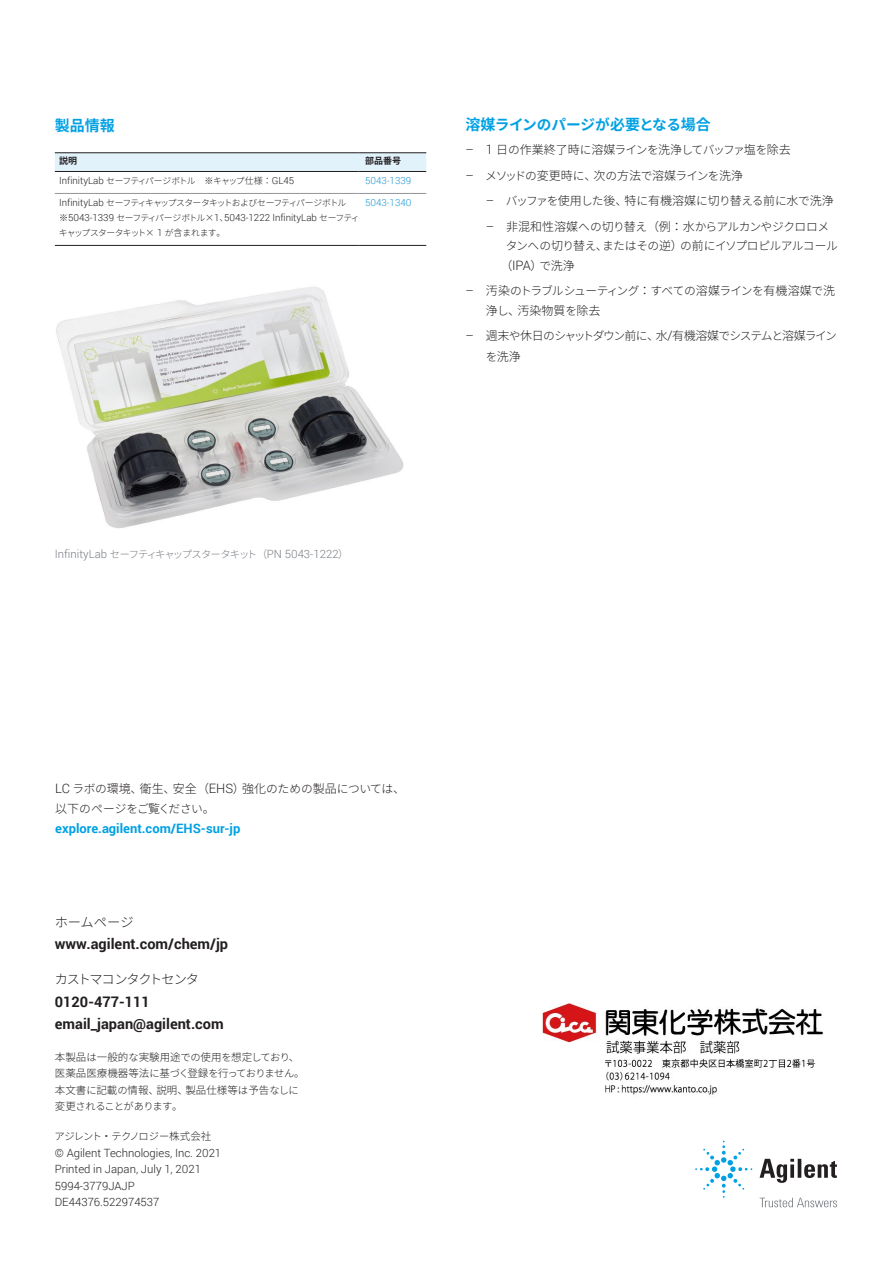
<style>
.page{position:relative;width:893px;height:1263px;background:#fff}
.page>*{position:absolute;margin:0;border:0;box-sizing:border-box;transform-origin:0 0}
.t1{font:700 15px "Noto Sans CJ Kjp";color:#00a1e3}
.t2{font:700 14.7px "Noto Sans CJ Kjp";letter-spacing:-.02em;color:#00a1e3}
.t3{font:700 14.55px/22.5px "Roboto";color:#231f20}
.t4{font:300 13.2px "Noto Sans CJ Kjp";letter-spacing:-.08em;color:#231f20}
.t5{font:700 12.9px "Roboto";color:#00a1e3}
.t6{font:300 12px "Noto Sans CJ Kjp";color:#231f20}
.t7{font:300 11.7px/19.5px "Noto Sans CJ Kjp";letter-spacing:-.05em;color:#231f20}
.t8{font:300 11.7px "Noto Sans CJ Kjp";letter-spacing:-.12em;color:#231f20}
.t9{font:300 11.7px "Noto Sans CJ Kjp";letter-spacing:-.07em;color:#231f20}
.t10{font:300 11.7px "Noto Sans CJ Kjp";letter-spacing:-.115em;color:#231f20}
.t11{font:300 11.7px "Noto Sans CJ Kjp";letter-spacing:-.01em;color:#231f20}
.t12{font:300 11.4px/16.5px "Roboto";color:#231f20}
.t13{font:300 11.4px "Roboto";color:#787d83}
.t14{font:300 10.5px/16.5px "Noto Sans CJ Kjp";color:#231f20}
.t15{font:300 10.35px "Noto Sans CJ Kjp";letter-spacing:-.07em;color:#231f20}
.t16{font:300 9.75px "Roboto";color:#231f20}
.t17{font:300 9.75px "Roboto";color:#1f96d3}
.t18{font:700 9px "Noto Sans CJ Kjp";color:#231f20}
.t19{font:300 8.85px "Noto Sans CJ Kjp";letter-spacing:-.095em;color:#231f20}
.s1{font-family:"Noto Sans CJ Kjp";font-size:8.85px}
.s2{font-family:"Noto Sans CJ Kjp";font-size:9px}
.s3{font-family:"Roboto";font-size:9.75px}
.s4{font-size:9px}
.s5{font-size:15px}
.s6{font-family:"Roboto"}
.s7{font-family:"Roboto";font-size:12.9px}
.s8{font-size:11.7px}
.s9{font-family:"Roboto";font-size:12px}
.s10{font-size:12px}
.s11{font-family:"Noto Sans CJ Kjp";font-size:10.35px}
.s12{font-family:"Noto Sans CJ Kjp";font-size:10.5px}
.s13{font-size:10.35px}
.s14{font-size:10.5px}
</style>
<div class="page">
<div style="left:55px;top:153px;width:371px;height:18px;background:#e1f2fb"></div>
<hr style="left:55px;top:193px;width:303px;height:1px;background:#939598">
<hr style="left:358px;top:193px;width:68px;height:1px;background:#939598">
<hr style="left:55px;top:245px;width:303px;height:1px;background:#231f20">
<hr style="left:358px;top:245px;width:68px;height:1px;background:#231f20">
<hr style="left:55px;top:152px;width:303px;height:1px;background:#231f20">
<hr style="left:358px;top:152px;width:68px;height:1px;background:#231f20">
<hr style="left:55px;top:171px;width:303px;height:1px;background:#231f20">
<hr style="left:358px;top:171px;width:68px;height:1px;background:#231f20">
<img style="left:56px;top:287px;width:348px;height:242px">
<svg style="left:760px;top:1159px;width:77px;height:24px"></svg>
<svg style="left:695px;top:1141px;width:57px;height:57px"></svg>
<svg style="left:760px;top:1198px;width:77px;height:9px"></svg>
<img style="left:542px;top:1003px;width:281px;height:92px">
<p class="t1" style="left:55px;top:117px;width:61px">製品情報</p>
<p class="t18" style="left:59px;top:156px;width:19px">説明</p>
<p class="t18" style="left:365px;top:156px;width:37px">部品番号</p>
<p class="t16" style="left:59px;top:173px;width:237px">InfinityLab <span class="s1">セーフティパージボトル</span><span class="s2">　※</span><span class="s1">キャップ</span><span class="s2">仕様：</span>GL45</p>
<p class="t17" style="left:365px;top:173px;width:48px">5043-1339</p>
<p class="t19" style="left:59px;top:197px;width:289px"><span class="s3">InfinityLab</span> セーフティキャップスタータキットおよびセーフティパージボトル</p>
<p class="t16" style="left:59px;top:210px;width:302px"><span class="s2">※</span>5043-1339 <span class="s1">セーフティパージボトル</span><span class="s2">×</span>1<span class="s2">、</span>5043-1222 InfinityLab <span class="s1">セーフティ</span></p>
<p class="t19" style="left:59px;top:227px;width:168px">キャップスタータキット<span class="s4">×</span> <span class="s3">1</span> が<span class="s4">含</span>まれます<span class="s4">。</span></p>
<p class="t17" style="left:365px;top:195px;width:48px">5043-1340</p>
<p class="t2" style="left:466px;top:116px;width:247px"><span class="s5">溶媒</span>ラインのパージが<span class="s5">必要</span>となる<span class="s5">場合</span></p>
<p class="t6" style="left:466px;top:143px;width:327px"><span class="s6">–</span> <span class="s7">1</span> 日<span class="s8">の</span>作業終了時<span class="s8">に</span>溶媒<span class="s8">ラインを</span>洗浄<span class="s8">してバッファ</span>塩<span class="s8">を</span>除去</p>
<p class="t10" style="left:466px;top:169px;width:279px"><span class="s9">–</span> メソッドの<span class="s10">変更時</span>に<span class="s10">、次</span>の<span class="s10">方法</span>で<span class="s10">溶媒</span>ラインを<span class="s10">洗浄</span></p>
<p class="t6" style="left:486px;top:194px;width:349px"><span class="s6">–</span> <span class="s8">バッファを</span>使用<span class="s8">した</span>後、特<span class="s8">に</span>有機溶媒<span class="s8">に</span>切<span class="s8">り</span>替<span class="s8">える</span>前<span class="s8">に</span>水<span class="s8">で</span>洗浄</p>
<p class="t7" style="left:506px;top:217px;width:334px;text-indent:-20px"><span class="s9">–</span> <span class="s10">非混和性溶媒</span>への<span class="s10">切</span>り<span class="s10">替</span>え<span class="s10">（例：水</span>からアルカンやジクロロメタンへの<span class="s10">切</span>り<span class="s10">替</span>え<span class="s10">、</span>またはその<span class="s10">逆）</span>の<span class="s10">前</span>にイソプロピルアルコール</p>
<p class="t6" style="left:501px;top:259px;width:76px">（<span class="s7">IPA</span>）<span class="s8">で</span>洗浄</p>
<p class="t9" style="left:466px;top:284px;width:371px"><span class="s9">–</span> <span class="s10">汚染</span>のトラブルシューティング<span class="s10">：</span>すべての<span class="s10">溶媒</span>ラインを<span class="s10">有機溶媒</span>で<span class="s10">洗</span></p>
<p class="t6" style="left:486px;top:304px;width:116px">浄<span class="s8">し</span>、汚染物質<span class="s8">を</span>除去</p>
<p class="t8" style="left:466px;top:329px;width:373px"><span class="s9">–</span> <span class="s10">週末</span>や<span class="s10">休日</span>のシャットダウン<span class="s10">前</span>に<span class="s10">、水</span><span class="s7">/</span><span class="s10">有機溶媒</span>でシステムと<span class="s10">溶媒</span>ライン</p>
<p class="t6" style="left:486px;top:350px;width:37px"><span class="s8">を</span>洗浄</p>
<p class="t13" style="left:55px;top:546px;width:295px">InfinityLab <span class="s11">セーフティキャップスタータキット</span><span class="s12">（</span>PN 5043-1222<span class="s12">）</span></p>
<p class="t6" style="left:55px;top:782px;width:351px"><span class="s7">LC</span> <span class="s8">ラボの</span>環境、衛生、安全（<span class="s7">EHS</span>）強化<span class="s8">のための</span>製品<span class="s8">については</span>、</p>
<p class="t11" style="left:55px;top:802px;width:161px"><span class="s10">以下</span>のページをご<span class="s10">覧</span>ください<span class="s10">。</span></p>
<p class="t5" style="left:55px;top:819px;width:187px">explore.agilent.com/EHS-sur-jp</p>
<p class="t4" style="left:55px;top:914px;width:80px">ホームページ</p>
<p class="t3" style="left:55px;top:932px;width:175px">www.agilent.com/chem/jp</p>
<p class="t4" style="left:55px;top:972px;width:146px">カストマコンタクトセンタ</p>
<p class="t3" style="left:55px;top:990px;width:170px">0120-477-111 email_japan@agilent.com</p>
<p class="t14" style="left:55px;top:1049px;width:251px">本製品<span class="s13">は</span>一般的<span class="s13">な</span>実験用途<span class="s13">での</span>使用<span class="s13">を</span>想定<span class="s13">しており</span>、医薬品医療機器等法<span class="s13">に</span>基<span class="s13">づく</span>登録<span class="s13">を</span>行<span class="s13">っておりません</span>。本文書<span class="s13">に</span>記載<span class="s13">の</span>情報、説明、製品仕様等<span class="s13">は</span>予告<span class="s13">なしに</span></p>
<p class="t15" style="left:55px;top:1101px;width:129px"><span class="s14">変更</span>されることがあります<span class="s14">。</span></p>
<p class="t15" style="left:55px;top:1131px;width:158px">アジレント<span class="s14">・</span>テクノロジー<span class="s14">株式会社</span></p>
<p class="t12" style="left:55px;top:1144px;width:168px">© Agilent Technologies, Inc. 2021<br>Printed in Japan, July 1, 2021<br>5994-3779JAJP<br>DE44376.522974537</p>
</div>
